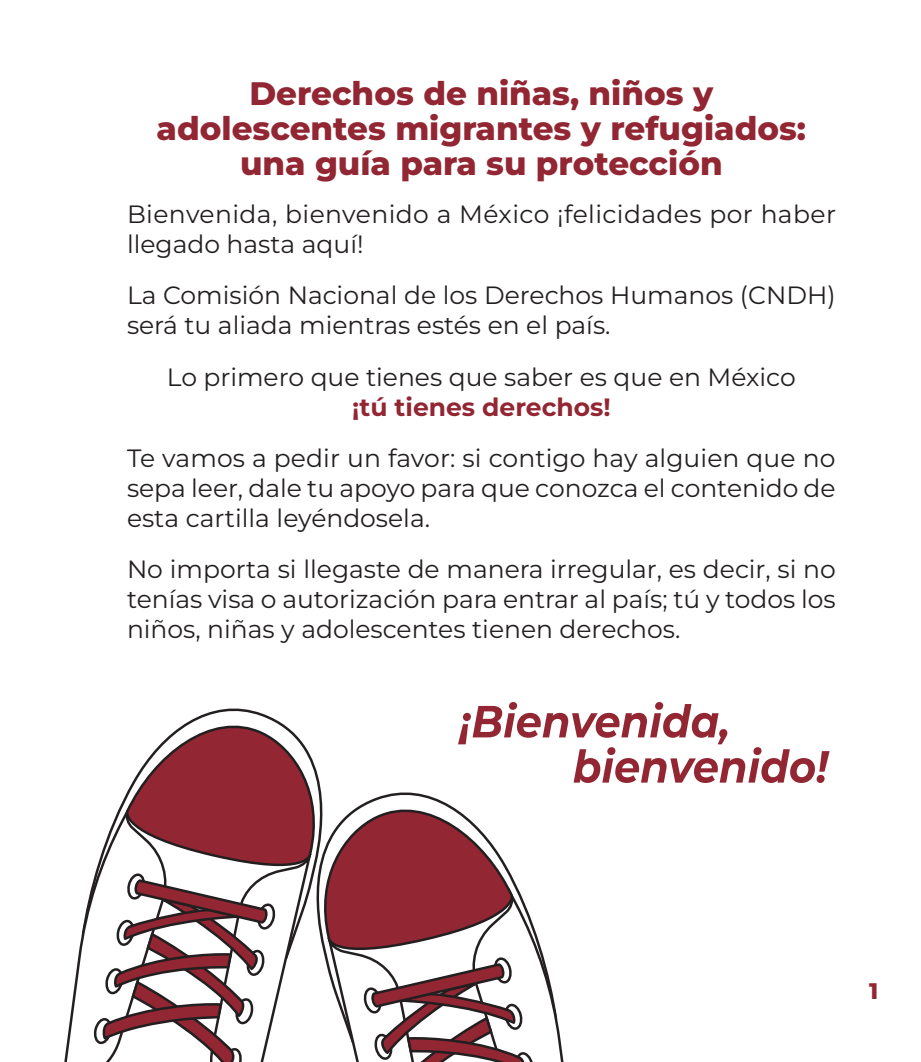
<style>
.page{position:relative;width:921px;height:1062px;background:#fff}
.page>*{position:absolute;margin:0;border:0;box-sizing:border-box;transform-origin:0 0}
.t1{font:800 32.5px/35px "Montserrat";color:#922632;text-align:center}
.t2{font:25px/30px "Montserrat";color:#231f20}
.t3{font:700 25px "Montserrat";color:#922632}
.t4{font:800 22.5px "Montserrat";color:#922632}
</style>
<div class="page">
<svg style="left:64px;top:702px;width:766px;height:360px"></svg>
<h1 class="t1" style="left:157px;top:75px;width:651px">Derechos de niñas, niños y adolescentes migrantes y refugiados: una guía para su protección</h1>
<p class="t2" style="left:127px;top:199px;width:711px">Bienvenida, bienvenido a México ¡felicidades por haber llegado hasta aquí!</p>
<p class="t2" style="left:127px;top:280px;width:710px">La Comisión Nacional de los Derechos Humanos (CNDH) será tu aliada mientras estés en el país.</p>
<p class="t2" style="left:167px;top:361px;width:630px">Lo primero que tienes que saber es que en México</p>
<p class="t3" style="left:352px;top:390px;width:260px">¡tú tienes derechos!</p>
<p class="t2" style="left:127px;top:442px;width:710px;text-align:justify">Te vamos a pedir un favor: si contigo hay alguien que no sepa leer, dale tu apoyo para que conozca el contenido de esta cartilla leyéndosela.</p>
<p class="t2" style="left:127px;top:554px;width:710px;text-align:justify">No importa si llegaste de manera irregular, es decir, si no tenías visa o autorización para entrar al país; tú y todos los niños, niñas y adolescentes tienen derechos.</p>
<p class="t4" style="left:869px;top:975px;width:11px">1</p>
</div>
